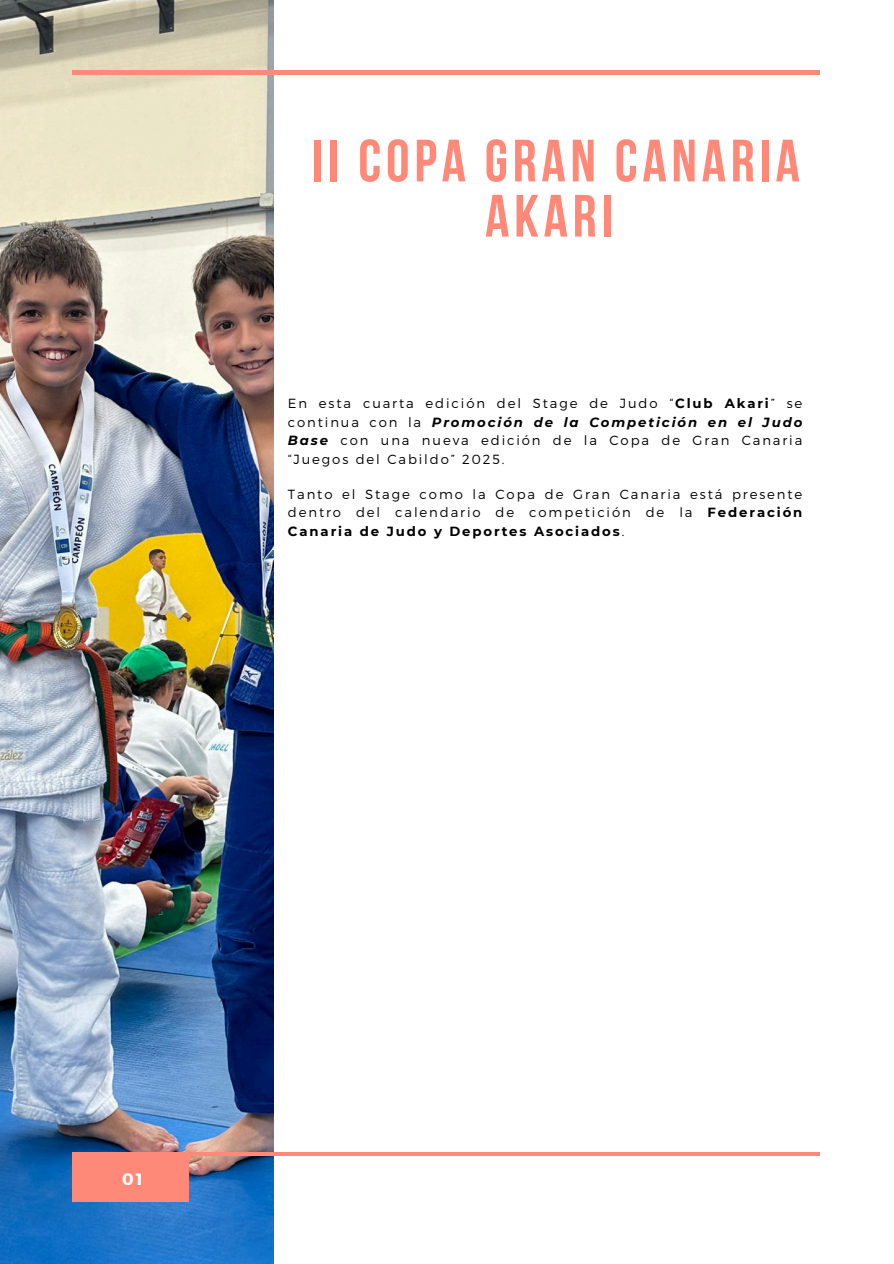
<style>
.page{position:relative;width:894px;height:1264px;background:#fff}
.page>*{position:absolute;margin:0;border:0;box-sizing:border-box;transform-origin:0 0}
.t1{font:700 59.55px/55.2px "Bebas Neue";letter-spacing:.08em;color:#ff8979;text-align:center}
.t2{font:700 16.5px "Montserrat";color:#fff}
.t3{font:300 13.2px/18.8px "Montserrat";letter-spacing:.14em;color:#000;text-align:justify}
.s1{font-weight:700}
.s2{font-weight:700;font-style:italic}
</style>
<div class="page">
<img style="left:0;top:0;width:273px;height:1263px">
<hr style="left:72px;top:71px;width:747px;height:3px;background:#ff8979">
<div style="left:72px;top:1154px;width:117px;height:47px;background:#ff8979"></div>
<hr style="left:72px;top:1152px;width:747px;height:3px;background:#ff8979">
<h1 class="t1" style="left:312px;top:132px;width:489px">II COPA GRAN CANARIA<br>AKARI</h1>
<p class="t3" style="left:288px;top:393px;width:516px">En esta cuarta edición del Stage de Judo “<span class="s1">Club Akari</span>” se continua con la <span class="s2">Promoción de la Competición en el Judo Base</span> con una nueva edición de la Copa de Gran Canaria “Juegos del Cabildo” 2025.</p>
<p class="t3" style="left:288px;top:485px;width:516px;line-height:18.1px">Tanto el Stage como la Copa de Gran Canaria está presente dentro del calendario de competición de la <span class="s1">Federación Canaria de Judo y Deportes Asociados</span>.</p>
<p class="t2" style="left:122px;top:1168px;width:22px">01</p>
</div>
